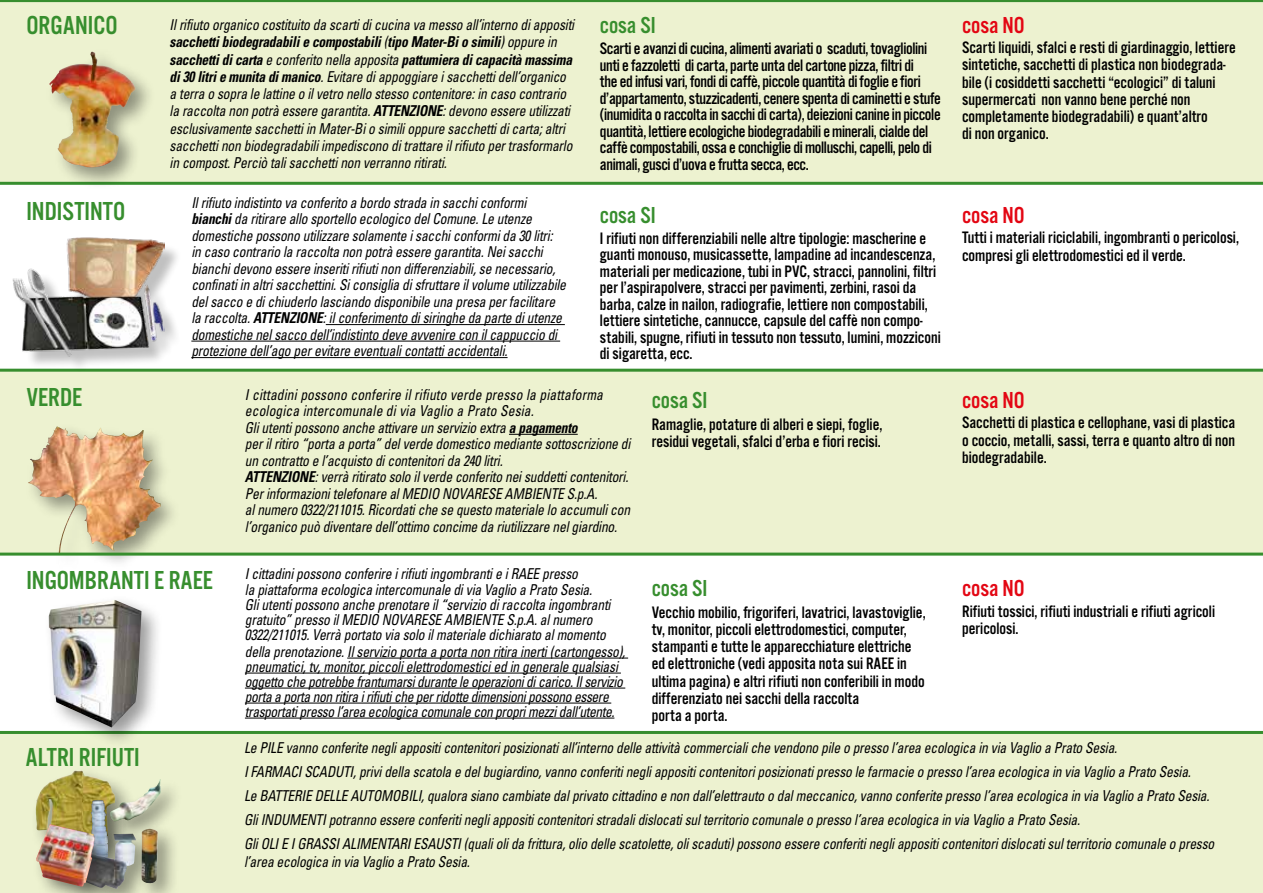
<style>
.page{position:relative;width:1263px;height:893px;background:#fff}
.page>*{position:absolute;margin:0;border:0;box-sizing:border-box;transform-origin:0 0}
.t1{font:27px "Alternate Got No 3 D";color:#378e2e}
.t2{font:24px "Alternate Got No 3 D";color:#378e2e}
.t3{font:24px "Alternate Got No 3 D";color:#e30613}
.t4{font:17.25px/17.2px "Alternate Got No 3 D";color:#000}
.t5{font:17.25px/16.5px "Alternate Got No 3 D";letter-spacing:-.02em;color:#000}
.t6{font:italic condensed 15px/16.5px "Univers";letter-spacing:-.015em;color:#000;scale:.9 1}
.s1{font-weight:700}
</style>
<div class="page">
<div style="left:0;top:370px;width:1263px;height:183px;background:#edf2d0"></div>
<div style="left:25px;top:422px;width:157px;height:152px;background:#000;opacity:.4"></div>
<img style="left:27px;top:426px;width:134px;height:127px">
<div style="left:0;top:732px;width:1263px;height:161px;background:#edf2d0"></div>
<hr style="left:0;top:369px;width:1263px;height:3px;background:#378e2e">
<hr style="left:0;top:553px;width:1263px;height:3px;background:#378e2e">
<hr style="left:0;top:731px;width:1263px;height:3px;background:#378e2e">
<div style="left:0;top:0;width:1263px;height:182px;background:#edf2d0"></div>
<hr style="left:0;top:0;width:1263px;height:2px;background:#378e2e">
<hr style="left:0;top:182px;width:1263px;height:3px;background:#378e2e">
<div style="left:45px;top:47px;width:112px;height:143px;background:#000;opacity:.4"></div>
<img style="left:49px;top:52px;width:87px;height:117px">
<div style="left:43px;top:595px;width:121px;height:154px;background:#000;opacity:.4"></div>
<img style="left:49px;top:600px;width:93px;height:127px">
<div style="left:136px;top:824px;width:44px;height:69px;background:#000;opacity:.4"></div>
<div style="left:31px;top:765px;width:106px;height:104px;background:#000;opacity:.4"></div>
<img style="left:59px;top:770px;width:17px;height:8px">
<div style="left:44px;top:795px;width:114px;height:98px;background:#000;opacity:.4"></div>
<img style="left:49px;top:800px;width:87px;height:89px">
<div style="left:105px;top:776px;width:78px;height:67px;background:#000;opacity:.4"></div>
<img style="left:110px;top:779px;width:51px;height:42px">
<div style="left:31px;top:819px;width:86px;height:74px;background:#000;opacity:.4"></div>
<img style="left:36px;top:824px;width:59px;height:63px">
<div style="left:17px;top:240px;width:165px;height:133px;background:#000;opacity:.25"></div>
<img style="left:12px;top:237px;width:152px;height:123px">
<hr style="left:326px;top:324px;width:239px;height:1px;background:#000">
<hr style="left:191px;top:341px;width:369px;height:1px;background:#000">
<hr style="left:191px;top:357px;width:317px;height:1px;background:#000">
<hr style="left:509px;top:434px;width:69px;height:1px;background:#000">
<hr style="left:347px;top:658px;width:281px;height:1px;background:#000">
<hr style="left:245px;top:673px;width:376px;height:1px;background:#000">
<hr style="left:245px;top:688px;width:380px;height:1px;background:#000">
<hr style="left:245px;top:703px;width:366px;height:1px;background:#000">
<hr style="left:245px;top:718px;width:369px;height:1px;background:#000">
<h1 class="t1" style="left:26px;top:11px;width:93px">ORGANICO</h1>
<h1 class="t1" style="left:26px;top:197px;width:100px">INDISTINTO</h1>
<p class="t6" style="left:170px;top:16px;width:451px;line-height:17.2px">Il rifiuto organico costituito da scarti di cucina va messo all’interno di appositi <span class="s1">sacchetti biodegradabili e compostabili</span> (<span class="s1">tipo Mater-Bi o simili</span>) oppure in <span class="s1">sacchetti di carta</span> e conferito nella apposita <span class="s1">pattumiera di capacità massima di 30 litri e munita di manico</span>. Evitare di appoggiare i sacchetti dell’organico a terra o sopra le lattine o il vetro nello stesso contenitore: in caso contrario la raccolta non potrà essere garantita. <span class="s1">ATTENZIONE</span>: devono essere utilizzati esclusivamente sacchetti in Mater-Bi o simili oppure sacchetti di carta; altri sacchetti non biodegradabili impediscono di trattare il rifiuto per trasformarlo in compost. Perciò tali sacchetti non verranno ritirati.</p>
<p class="t6" style="left:191px;top:194px;width:418px">Il rifiuto indistinto va conferito a bordo strada in sacchi conformi <span class="s1">bianchi</span> da ritirare allo sportello ecologico del Comune. Le utenze domestiche possono utilizzare solamente i sacchi conformi da 30 litri:<br>in caso contrario la raccolta non potrà essere garantita. Nei sacchi bianchi devono essere inseriti rifiuti non differenziabili, se necessario, confinati in altri sacchettini. Si consiglia di sfruttare il volume utilizzabile del sacco e di chiuderlo lasciando disponibile una presa per facilitare la raccolta. <span class="s1">ATTENZIONE</span>: il conferimento di siringhe da parte di utenze domestiche nel sacco dell’indistinto deve avvenire con il cappuccio di protezione dell’ago per evitare eventuali contatti accidentali.</p>
<h2 class="t2" style="left:600px;top:12px;width:57px">cosa SI</h2>
<h2 class="t3" style="left:962px;top:12px;width:64px">cosa NO</h2>
<p class="t5" style="left:600px;top:40px;width:342px">Scarti e avanzi di cucina, alimenti avariati o scaduti, tovagliolini unti e fazzoletti di carta, parte unta del cartone pizza, filtri di<br>the ed infusi vari, fondi di caffè, piccole quantità di foglie e fiori d’appartamento, stuzzicadenti, cenere spenta di caminetti e stufe (inumidita o raccolta in sacchi di carta), deiezioni canine in piccole quantità, lettiere ecologiche biodegradabili e minerali, cialde del caffè compostabili, ossa e conchiglie di molluschi, capelli, pelo di animali, gusci d’uova e frutta secca, ecc.</p>
<p class="t4" style="left:962px;top:39px;width:275px">Scarti liquidi, sfalci e resti di giardinaggio, lettiere sintetiche, sacchetti di plastica non biodegrada&shy;bile (i cosiddetti sacchetti “ecologici” di taluni supermercati non vanno bene perché non completamente biodegradabili) e quant’altro<br>di non organico.</p>
<h2 class="t2" style="left:600px;top:203px;width:57px">cosa SI</h2>
<h2 class="t3" style="left:962px;top:203px;width:64px">cosa NO</h2>
<p class="t4" style="left:600px;top:230px;width:342px;line-height:16.5px">I rifiuti non differenziabili nelle altre tipologie: mascherine e guanti monouso, musicassette, lampadine ad incandescenza, materiali per medicazione, tubi in PVC, stracci, pannolini, filtri per l’aspirapolvere, stracci per pavimenti, zerbini, rasoi da barba, calze in nailon, radiografie, lettiere non compostabili, lettiere sintetiche, cannucce, capsule del caffè non compo&shy;stabili, spugne, rifiuti in tessuto non tessuto, lumini, mozziconi di sigaretta, ecc.</p>
<p class="t4" style="left:962px;top:229px;width:278px">Tutti i materiali riciclabili, ingombranti o pericolosi, compresi gli elettrodomestici ed il verde.</p>
<h1 class="t1" style="left:26px;top:383px;width:57px">VERDE</h1>
<h1 class="t1" style="left:26px;top:566px;width:188px">INGOMBRANTI E RAEE</h1>
<h1 class="t1" style="left:26px;top:743px;width:116px">ALTRI RIFIUTI</h1>
<p class="t6" style="left:245px;top:386px;width:430px">I cittadini possono conferire il rifiuto verde presso la piattaforma ecologica intercomunale di via Vaglio a Prato Sesia.<br>Gli utenti possono anche attivare un servizio extra <span class="s1">a pagamento<br></span>per il ritiro “porta a porta” del verde domestico mediante sottoscrizione di un contratto e l’acquisto di contenitori da 240 litri.<br><span class="s1">ATTENZIONE</span>: verrà ritirato solo il verde conferito nei suddetti contenitori.<br>Per informazioni telefonare al MEDIO NOVARESE AMBIENTE S.p.A.<br>al numero 0322/211015. Ricordati che se questo materiale lo accumuli con l’organico può diventare dell’ottimo concime da riutilizzare nel giardino.</p>
<p class="t6" style="left:245px;top:565px;width:387px">I cittadini possono conferire i rifiuti ingombranti e i RAEE presso<br>la piattaforma ecologica intercomunale di via Vaglio a Prato Sesia.</p>
<p class="t6" style="left:245px;top:597px;width:408px;line-height:15px">Gli utenti possono anche prenotare il “servizio di raccolta ingombranti gratuito” presso il MEDIO NOVARESE AMBIENTE S.p.A. al numero<br>0322/211015. Verrà portato via solo il materiale dichiarato al momento</p>
<p class="t6" style="left:245px;top:643px;width:424px;line-height:15px">della prenotazione. Il servizio porta a porta non ritira inerti (cartongesso), pneumatici, tv, monitor, piccoli elettrodomestici ed in generale qualsiasi oggetto che potrebbe frantumarsi durante le operazioni di carico. Il servizio porta a porta non ritira i rifiuti che per ridotte dimensioni possono essere trasportati presso l’area ecologica comunale con propri mezzi dall’utente.</p>
<h2 class="t2" style="left:652px;top:388px;width:57px">cosa SI</h2>
<h2 class="t3" style="left:962px;top:388px;width:64px">cosa NO</h2>
<p class="t4" style="left:652px;top:415px;width:232px">Ramaglie, potature di alberi e siepi, foglie, residui vegetali, sfalci d’erba e fiori recisi.</p>
<p class="t4" style="left:962px;top:414px;width:275px;text-align:justify">Sacchetti di plastica e cellophane, vasi di plastica o coccio, metalli, sassi, terra e quanto altro di non biodegradabile.</p>
<h2 class="t2" style="left:652px;top:576px;width:57px">cosa SI</h2>
<h2 class="t3" style="left:962px;top:576px;width:64px">cosa NO</h2>
<p class="t4" style="left:652px;top:603px;width:275px">Vecchio mobilio, frigoriferi, lavatrici, lavastoviglie, tv, monitor, piccoli elettrodomestici, computer, stampanti e tutte le apparecchiature elettriche ed elettroniche (vedi apposita nota sui RAEE in ultima pagina) e altri rifiuti non conferibili in modo differenziato nei sacchi della raccolta<br>porta a porta.</p>
<p class="t4" style="left:962px;top:602px;width:254px">Rifiuti tossici, rifiuti industriali e rifiuti agricoli pericolosi.</p>
<p class="t6" style="left:244px;top:735px;width:1079px;line-height:24px">Le PILE vanno conferite negli appositi contenitori posizionati all’interno delle attività commerciali che vendono pile o presso l’area ecologica in via Vaglio a Prato Sesia.<br>I FARMACI SCADUTI, privi della scatola e del bugiardino, vanno conferiti negli appositi contenitori posizionati presso le farmacie o presso l’area ecologica in via Vaglio a Prato Sesia.<br>Le BATTERIE DELLE AUTOMOBILI, qualora siano cambiate dal privato cittadino e non dall’elettrauto o dal meccanico, vanno conferite presso l’area ecologica in via Vaglio a Prato Sesia.<br>Gli INDUMENTI potranno essere conferiti negli appositi contenitori stradali dislocati sul territorio comunale o presso l’area ecologica in via Vaglio a Prato Sesia.<br>Gli OLI E I GRASSI ALIMENTARI ESAUSTI (quali oli da frittura, olio delle scatolette, oli scaduti) possono essere conferiti negli appositi contenitori dislocati sul territorio comunale o presso</p>
<p class="t6" style="left:244px;top:853px;width:252px">l’area ecologica in via Vaglio a Prato Sesia.</p>
</div>
